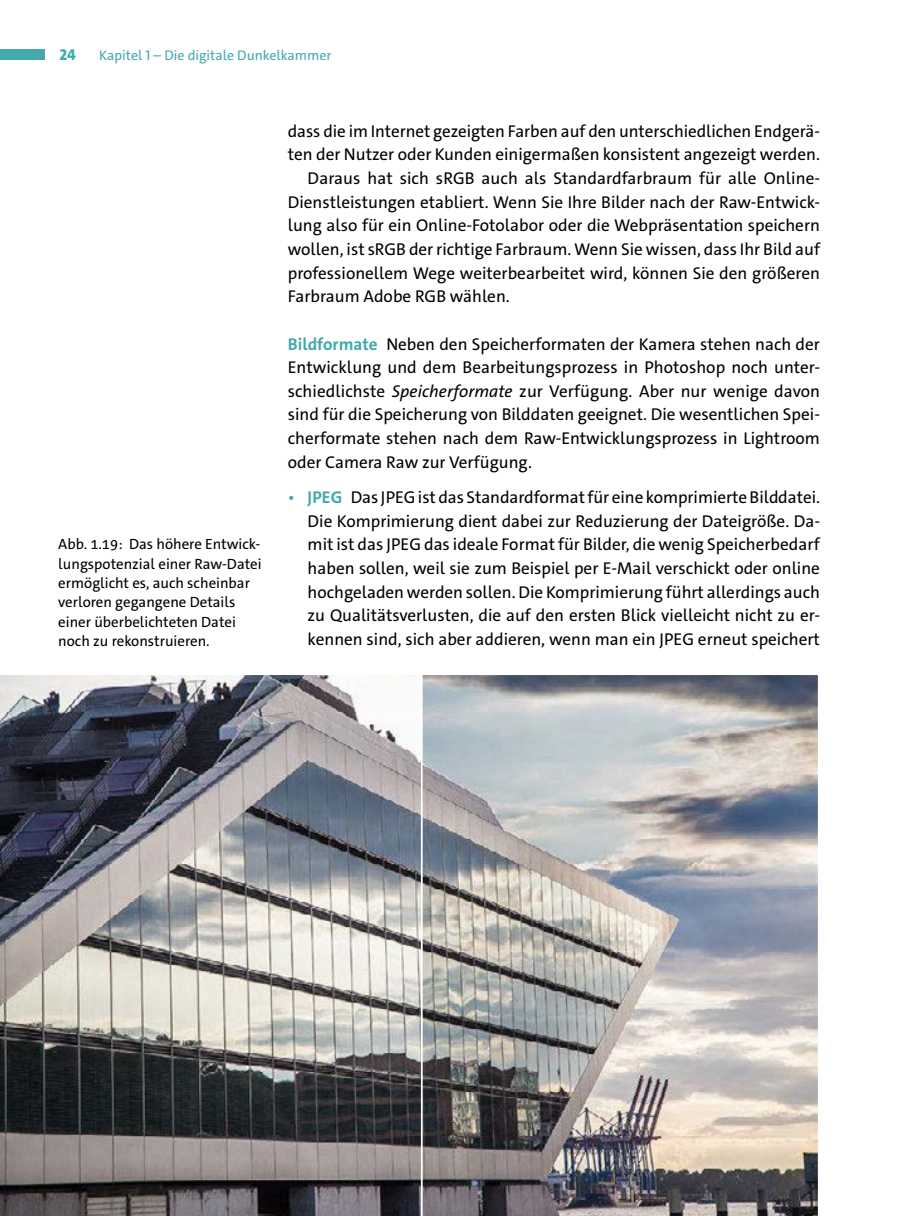
<style>
.page{position:relative;width:918px;height:1216px;background:#fff}
.page>*{position:absolute;margin:0;border:0;box-sizing:border-box;transform-origin:0 0}
._200_Standard{font:17.15px/23.6px "The Sans C4 s";color:#000;text-align:justify}
._202_Standard_O_AO{font:17.15px/23.6px "The Sans C4 s";color:#000;text-align:justify}
.t1{font:800 15.75px "The Sans C4 s";color:#43a9ac}
.t2{font:14.88px/19.2px "The Sans C4 s";color:#000}
.t3{font:14px "The Sans C4 s";color:#43a9ac}
.s1{font-weight:700;color:#43a9ac}
.s2{font-style:italic}
.s3{color:#43a9ac}
</style>
<div class="page">
<div style="left:0;top:50px;width:45px;height:10px;background:#43a9ac"></div>
<img style="left:423px;top:675px;width:395px;height:540px">
<svg style="left:0;top:675px;width:423px;height:540px;background:#7f7e80"></svg>
<p class="t1" style="left:60px;top:45px;width:18px">24</p>
<p class="t3" style="left:99px;top:47px;width:234px">Kapitel 1 – Die digitale Dunkelkammer</p>
<p class="t2" style="left:58px;top:535px;width:205px">Abb. 1.19: Das höhere Entwick&shy;lungspotenzial einer Raw-Datei ermöglicht es, auch scheinbar verloren gegangene Details einer überbelichteten Datei noch zu rekonstruieren.</p>
<p class="_200_Standard" style="left:288px;top:119px;width:534px">dass die im Internet gezeigten Farben auf den unterschiedlichen Endgerä&shy;ten der Nutzer oder Kunden einigermaßen konsistent angezeigt werden.</p>
<p class="_200_Standard" style="left:288px;top:166px;width:534px;text-indent:20px">Daraus hat sich sRGB auch als Standardfarbraum für alle Online-Dienstleistungen etabliert. Wenn Sie Ihre Bilder nach der Raw-Entwick&shy;lung also für ein Online-Fotolabor oder die Webpräsentation speichern wollen, ist sRGB der richtige Farbraum. Wenn Sie wissen, dass Ihr Bild auf professionellem Wege weiterbearbeitet wird, können Sie den größeren Farbraum Adobe RGB wählen.</p>
<p class="_202_Standard_O_AO" style="left:288px;top:332px;width:534px"><span class="s1">Bildformate</span> Neben den Speicherformaten der Kamera stehen nach der Entwicklung und dem Bearbeitungsprozess in Photoshop noch unter&shy;schiedlichste <span class="s2">Speicherformate</span> zur Verfügung. Aber nur wenige davon sind für die Speicherung von Bilddaten geeignet. Die wesentlichen Spei&shy;cherformate stehen nach dem Raw-Entwicklungsprozess in Lightroom oder Camera Raw zur Verfügung.</p>
<p class="_200_Standard" style="left:308px;top:485px;width:514px;text-indent:-20px"><span class="s3">•</span> <span class="s1">JPEG</span> Das JPEG ist das Standardformat für eine komprimierte Bilddatei.<br>Die Komprimierung dient dabei zur Reduzierung der Dateigröße. Da&shy;mit ist das JPEG das ideale Format für Bilder, die wenig Speicherbedarf haben sollen, weil sie zum Beispiel per E-Mail verschickt oder online hochgeladen werden sollen. Die Komprimierung führt allerdings auch zu Qualitätsverlusten, die auf den ersten Blick vielleicht nicht zu er&shy;kennen sind, sich aber addieren, wenn man ein JPEG erneut speichert</p>
</div>
